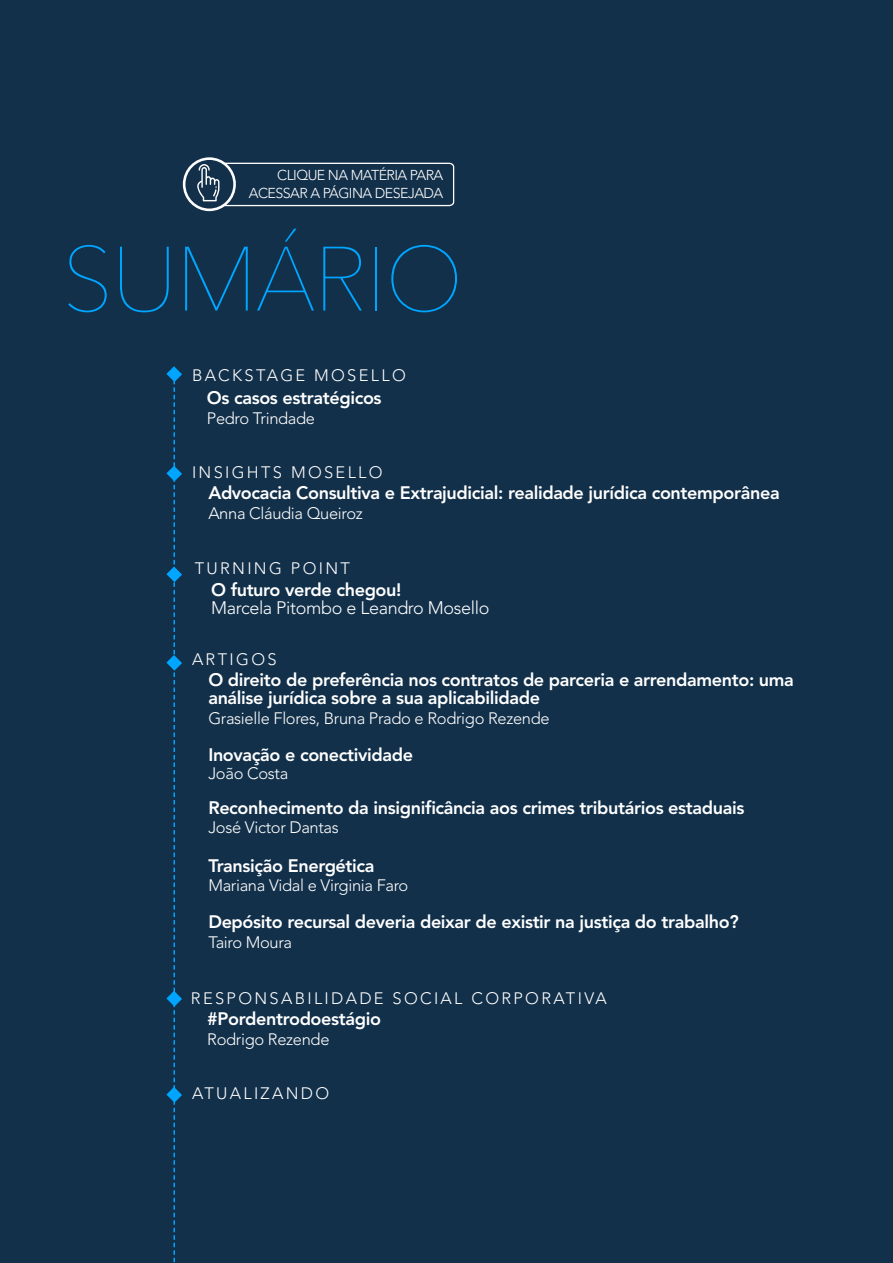
<style>
.page{position:relative;width:893px;height:1263px;background:#12304a}
.page>*{position:absolute;margin:0;border:0;box-sizing:border-box;transform-origin:0 0}
.t1{font:200 90.15px "Avenir Next";letter-spacing:-.02em;color:#00a5ff}
.t2{font:800 18px/18px "Avenir LT Std";letter-spacing:-.02em;color:#fff}
.t3{font:300 18px "Avenir LT Std";letter-spacing:-.02em;color:#fff}
.t4{font:300 16.5px "Avenir LT Std";letter-spacing:-.02em;color:#fff}
.t5{font:300 16.5px "Avenir LT Std";letter-spacing:.14em;color:#fff}
.t6{font:300 14.25px/18.1px "Avenir LT Std";letter-spacing:-.04em;color:#fff;text-align:right}
</style>
<div class="page">
<div style="left:183px;top:157px;width:53px;height:54px;border:3px solid #fff;border-radius:50%"></div>
<svg style="left:197px;top:162px;width:258px;height:45px"></svg>
<svg style="left:166px;top:366px;width:16px;height:897px"></svg>
<p class="t6" style="left:249px;top:166px;width:196px">CLIQUE NA MATÉRIA PARA<br>ACESSAR A PÁGINA DESEJADA</p>
<h1 class="t1" style="left:62px;top:203px;width:403px">SUMÁRIO</h1>
<p class="t5" style="left:192px;top:366px;width:215px">BACKSTAGE MOSELLO</p>
<p class="t2" style="left:207px;top:389px;width:176px">Os casos estratégicos</p>
<p class="t4" style="left:207px;top:408px;width:110px">Pedro Trindade</p>
<p class="t5" style="left:192px;top:462px;width:192px">INSIGHTS MOSELLO</p>
<p class="t2" style="left:208px;top:484px;width:573px">Advocacia Consultiva e Extrajudicial: realidade jurídica contemporânea</p>
<p class="t4" style="left:208px;top:503px;width:156px">Anna Cláudia Queiroz</p>
<p class="t5" style="left:195px;top:558px;width:157px">TURNING POINT</p>
<p class="t2" style="left:211px;top:581px;width:192px">O futuro verde chegou!</p>
<p class="t3" style="left:211px;top:597px;width:280px">Marcela Pitombo e Leandro Mosello</p>
<p class="t5" style="left:192px;top:649px;width:86px">ARTIGOS</p>
<p class="t2" style="left:208px;top:671px;width:587px">O direito de preferência nos contratos de parceria e arrendamento: uma análise jurídica sobre a sua aplicabilidade</p>
<p class="t4" style="left:208px;top:708px;width:343px">Grasielle Flores, Bruna Prado e Rodrigo Rezende</p>
<p class="t2" style="left:208px;top:746px;width:206px">Inovação e conectividade</p>
<p class="t4" style="left:208px;top:764px;width:81px">João Costa</p>
<p class="t2" style="left:208px;top:798px;width:537px">Reconhecimento da insignificância aos crimes tributários estaduais</p>
<p class="t4" style="left:208px;top:818px;width:132px">José Victor Dantas</p>
<p class="t2" style="left:208px;top:856px;width:168px">Transição Energética</p>
<p class="t4" style="left:208px;top:876px;width:202px">Mariana Vidal e Virginia Faro</p>
<p class="t2" style="left:208px;top:913px;width:532px">Depósito recursal deveria deixar de existir na justiça do trabalho?</p>
<p class="t4" style="left:208px;top:933px;width:85px">Tairo Moura</p>
<p class="t5" style="left:191px;top:988px;width:417px">RESPONSABILIDADE SOCIAL CORPORATIVA</p>
<p class="t2" style="left:207px;top:1009px;width:175px">#Pordentrodoestágio</p>
<p class="t4" style="left:207px;top:1029px;width:124px">Rodrigo Rezende</p>
<p class="t5" style="left:192px;top:1084px;width:139px">ATUALIZANDO</p>
</div>
